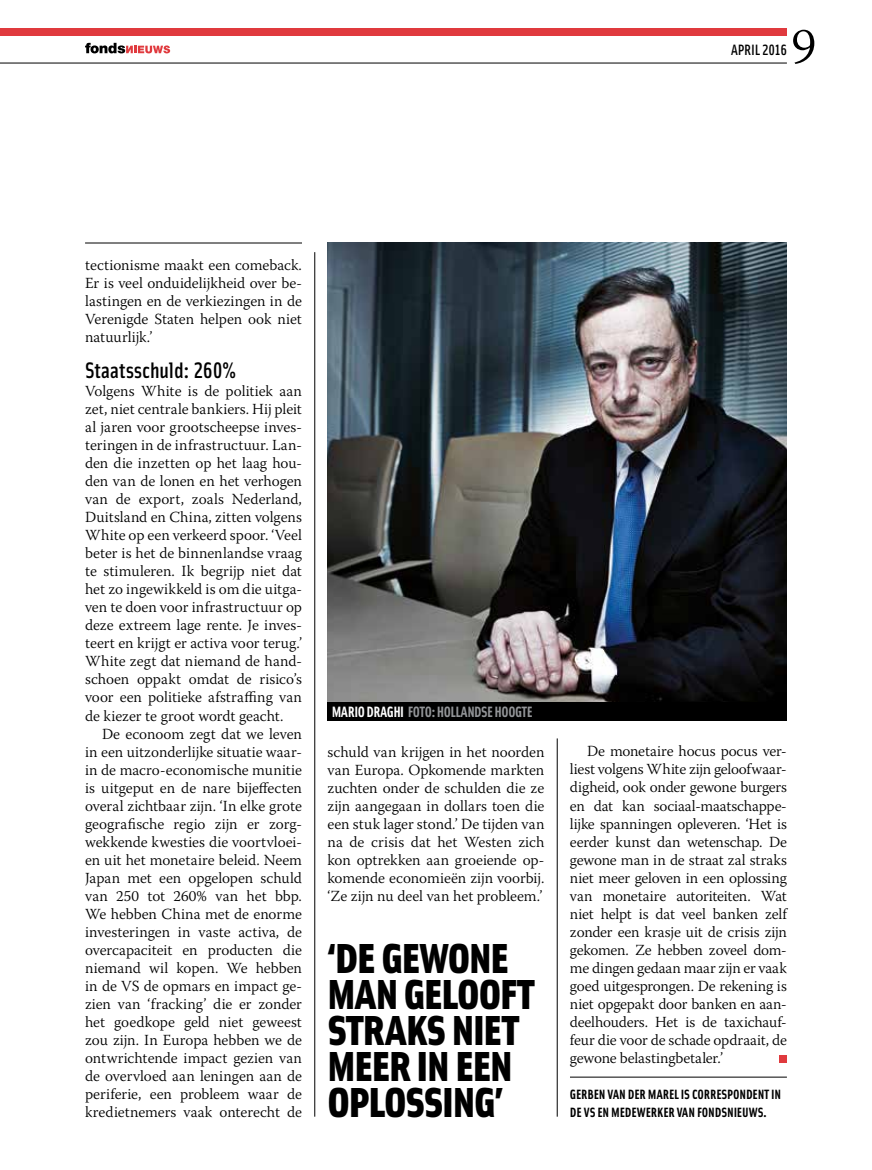
<style>
.page{position:relative;width:872px;height:1170px;background:#fff}
.page>*{position:absolute;margin:0;border:0;box-sizing:border-box;transform-origin:0 0}
.t1{font:300 51px "Warnock Pro";color:#000}
.t2{font:900 42px/36px "Solex";letter-spacing:-.025em;color:#000}
.t3{font:22.5px "Solex Medium Lining";color:#000}
.t4{font:300 15.3px/18px "Warnock Pro";letter-spacing:-.005em;color:#000;text-align:justify}
.t5{font:700 15px "Solex";letter-spacing:-.03em;color:#939598}
.t6{font:500 15px "Solex";letter-spacing:-.01em;color:#000}
.t7{font:700 13.5px/18px "Solex";letter-spacing:-.015em;color:#000}
.s1{font-family:"Solex Medium Lining";font-weight:400}
.s2{color:#fff}
</style>
<div class="page">
<hr style="left:314px;top:252px;width:1px;height:864px;background:#000">
<hr style="left:557px;top:738px;width:1px;height:378px;background:#000">
<hr style="left:85px;top:243px;width:217px;height:1px;background:#000">
<div style="left:779px;top:1054px;width:8px;height:8px;background:#e03a3e"></div>
<img style="left:327px;top:242px;width:460px;height:460px">
<hr style="left:570px;top:1076px;width:217px;height:1px;background:#000">
<div style="left:327px;top:702px;width:460px;height:18px;background:#000"></div>
<div style="left:0;top:29px;width:787px;height:7px;background:#e03a3e"></div>
<svg style="left:85px;top:43px;width:85px;height:10px"></svg>
<hr style="left:0;top:63px;width:787px;height:1px;background:#000">
<h1 class="t1" style="left:791px;top:16px;width:27px">9</h1>
<p class="t6" style="left:731px;top:40px;width:57px">APRIL <span class="s1">2016</span></p>
<p class="t4" style="left:85px;top:256px;width:218px">tectionisme maakt een comeback.<br>Er is veel onduidelijkheid over be&shy;lastingen en de verkiezingen in de Verenigde Staten helpen ook niet natuurlijk.’</p>
<h3 class="t3" style="left:85px;top:356px;width:153px">Staatsschuld: 260%</h3>
<p class="t4" style="left:85px;top:382px;width:218px">Volgens White is de politiek aan zet, niet centrale bankiers. Hij pleit al jaren voor grootscheepse inves&shy;teringen in de infrastructuur. Lan&shy;den die inzetten op het laag hou&shy;den van de lonen en het verhogen van de export, zoals Nederland, Duitsland en China, zitten volgens White op een verkeerd spoor. ‘Veel beter is het de binnenlandse vraag te stimuleren. Ik begrijp niet dat het zo ingewikkeld is om die uitga&shy;ven te doen voor infrastructuur op deze extreem lage rente. Je inves&shy;teert en krijgt er activa voor terug.’ White zegt dat niemand de hand&shy;schoen oppakt omdat de risico’s voor een politieke afstraffing van de kiezer te groot wordt geacht.</p>
<p class="t4" style="left:85px;top:724px;width:218px;text-indent:17px">De econoom zegt dat we leven in een uitzonderlijke situatie waar&shy;in de macro-economische munitie is uitgeput en de nare bijeffecten overal zichtbaar zijn. ‘In elke grote geografische regio zijn er zorg&shy;wekkende kwesties die voortvloei&shy;en uit het monetaire beleid. Neem Japan met een opgelopen schuld van 250 tot 260% van het bbp.<br>We hebben China met de enorme investeringen in vaste activa, de overcapaciteit en producten die niemand wil kopen. We hebben in de VS de opmars en impact ge&shy;zien van ‘fracking’ die er zonder het goedkope geld niet geweest zou zijn. In Europa hebben we de ontwrichtende impact gezien van de overvloed aan leningen aan de periferie, een probleem waar de kredietnemers vaak onterecht de</p>
<p class="t5" style="left:332px;top:701px;width:202px"><span class="s2">MARIO DRAGHI</span> FOTO: HOLLANDSE HOOGTE</p>
<p class="t4" style="left:327px;top:742px;width:218px">schuld van krijgen in het noorden van Europa. Opkomende markten zuchten onder de schulden die ze zijn aangegaan in dollars toen die een stuk lager stond.’ De tijden van na de crisis dat het Westen zich kon optrekken aan groeiende op&shy;komende economieën zijn voorbij. ‘Ze zijn nu deel van het probleem.’</p>
<h2 class="t2" style="left:327px;top:937px;width:208px">‘DE GEWONE<br>MAN GELOOFT<br>STRAKS NIET<br>MEER IN EEN<br>OPLOSSING’</h2>
<p class="t4" style="left:570px;top:742px;width:218px;text-indent:17px">De monetaire hocus pocus ver&shy;liest volgens White zijn geloofwaar&shy;digheid, ook onder gewone burgers en dat kan sociaal-maatschappe&shy;lijke spanningen opleveren. ‘Het is eerder kunst dan wetenschap. De gewone man in de straat zal straks niet meer geloven in een oplossing van monetaire autoriteiten. Wat niet helpt is dat veel banken zelf zonder een krasje uit de crisis zijn gekomen. Ze hebben zoveel dom&shy;me dingen gedaan maar zijn er vaak goed uitgesprongen. De rekening is niet opgepakt door banken en aan&shy;deelhouders. Het is de taxichauf&shy;feur die voor de schade opdraait, de gewone belastingbetaler.’</p>
<p class="t7" style="left:570px;top:1084px;width:213px">GERBEN VAN DER MAREL IS CORRESPONDENT IN<br>DE VS EN MEDEWERKER VAN FONDSNIEUWS.</p>
</div>
